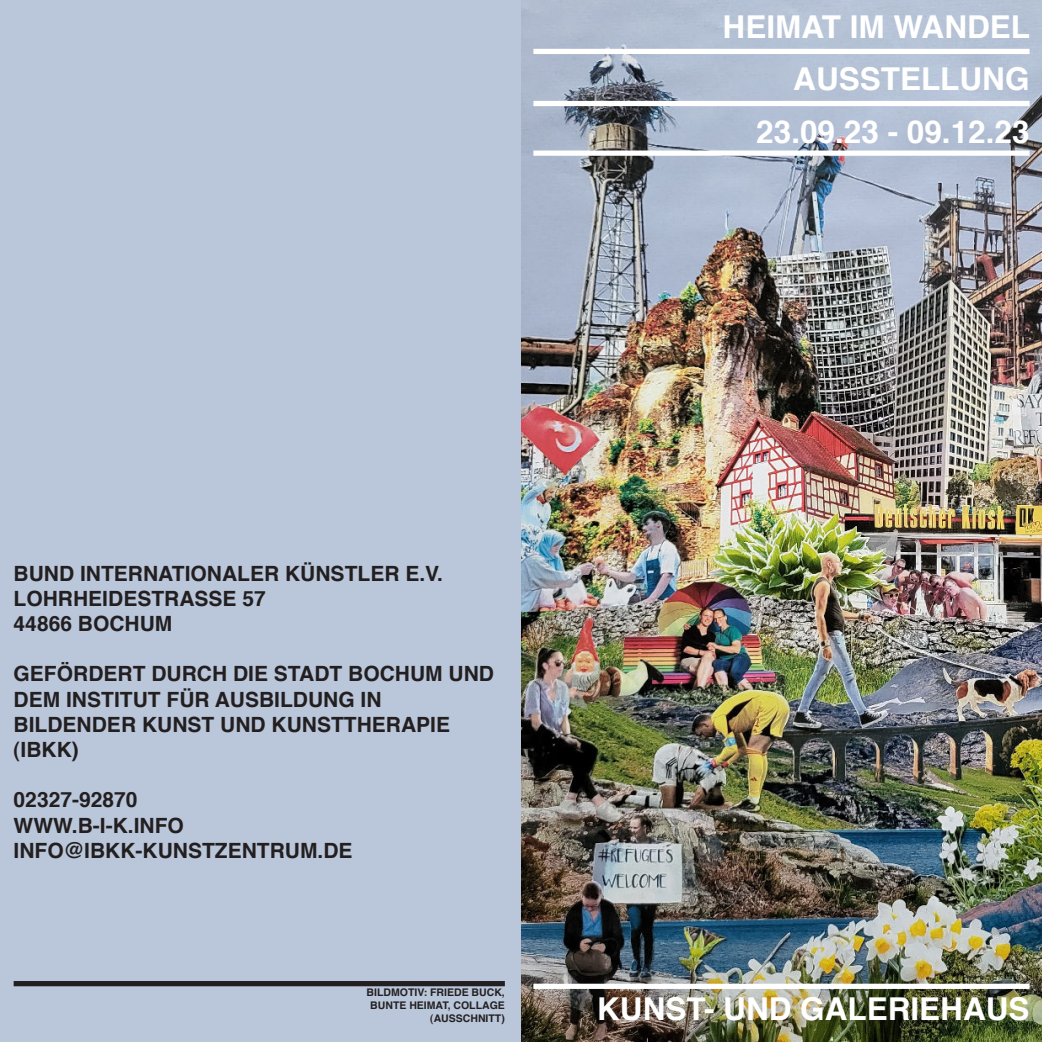
<style>
.page{position:relative;width:1042px;height:1042px;background:#fff}
.page>*{position:absolute;margin:0;border:0;box-sizing:border-box;transform-origin:0 0}
.t1{font:700 31.5px/52.5px "Helvetica";color:#fff;text-align:right}
.t2{font:700 21px/25.2px "Helvetica";color:#231f20}
.t3{font:700 10.5px/12.6px "Helvetica";color:#231f20;text-align:right}
</style>
<div class="page">
<img style="left:0;top:0;width:1042px;height:1042px">
<div style="left:533px;top:49px;width:496px;height:5px;background:#fff"></div>
<div style="left:533px;top:101px;width:496px;height:5px;background:#fff"></div>
<div style="left:533px;top:150px;width:496px;height:6px;background:#fff"></div>
<div style="left:533px;top:983px;width:496px;height:6px;background:#fff"></div>
<div style="left:14px;top:981px;width:491px;height:5px;background:#231f20"></div>
<h1 class="t1" style="left:722px;top:3px;width:309px">HEIMAT IM WANDEL<br>AUSSTELLUNG<br>23.09.23 - 09.12.23</h1>
<p class="t2" style="left:14px;top:562px;width:431px">BUND INTERNATIONALER KÜNSTLER E.V.<br>LOHRHEIDESTRASSE 57<br>44866 BOCHUM</p>
<p class="t2" style="left:14px;top:663px;width:482px">GEFÖRDERT DURCH DIE STADT BOCHUM UND<br>DEM INSTITUT FÜR AUSBILDUNG IN<br>BILDENDER KUNST UND KUNSTTHERAPIE (IBKK)</p>
<p class="t2" style="left:14px;top:789px;width:340px">02327-92870<br>WWW.B-I-K.INFO<br>INFO@IBKK-KUNSTZENTRUM.DE</p>
<p class="t3" style="left:366px;top:987px;width:140px">BILDMOTIV: FRIEDE BUCK,<br>BUNTE HEIMAT, COLLAGE (AUSSCHNITT)</p>
<h1 class="t1" style="left:597px;top:985px;width:434px">KUNST- UND GALERIEHAUS</h1>
</div>
